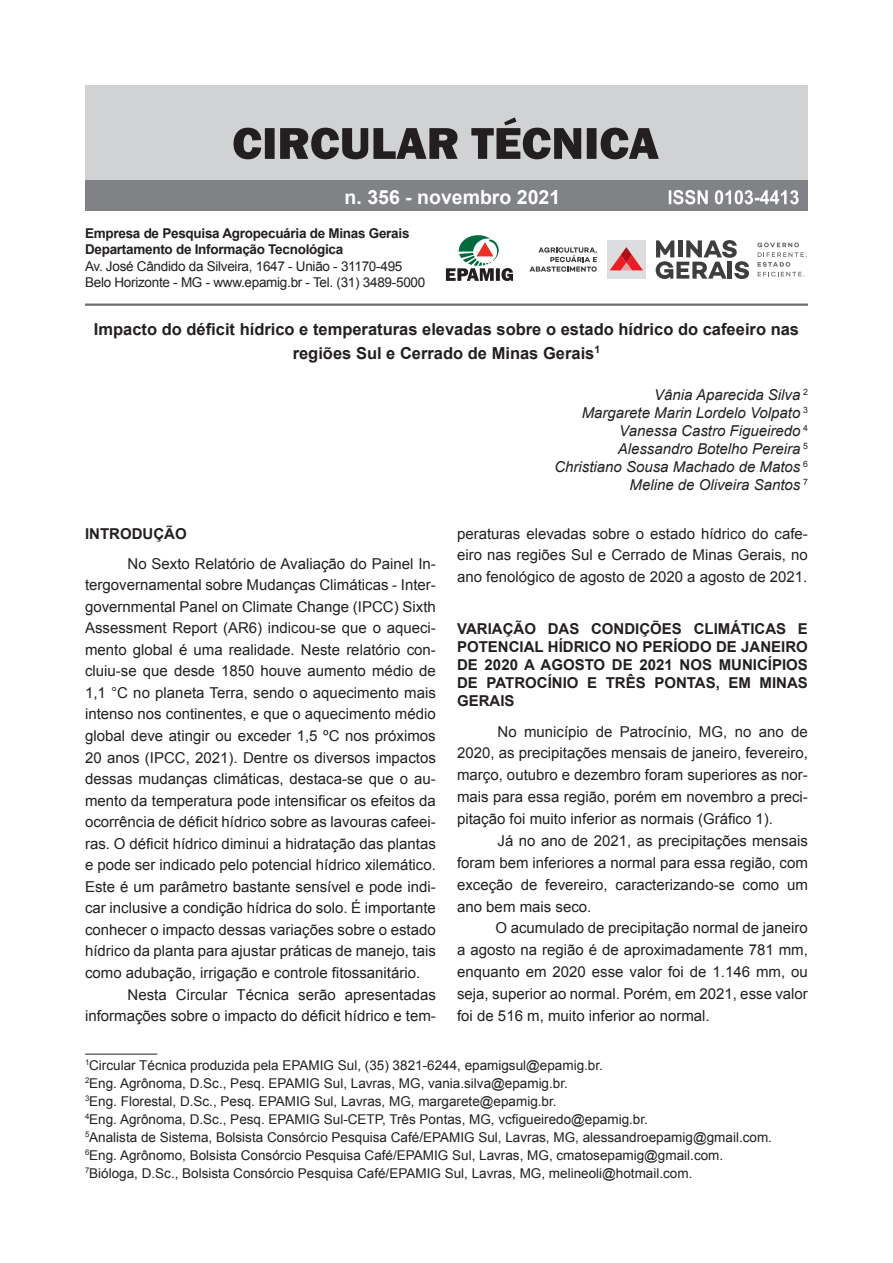
<style>
.page{position:relative;width:893px;height:1263px;background:#fff}
.page>*{position:absolute;margin:0;border:0;box-sizing:border-box;transform-origin:0 0}
.CT_-_tx_figura{font:700 19.5px "Arial";color:#fff}
.CT_-_Titulo_principa{font:700 16.5px/24px "Arial";color:#231f20;text-align:center}
.CT_-_texto{font:15px/21.6px "Arial";color:#231f20;text-align:justify}
.CT_-_autores{font:italic 15px "Arial";color:#231f20}
.CT_-_1_titulos{font:700 15px/18.1px "Arial";color:#231f20;text-align:justify}
.CT_-_nota_rodapé{font:13.5px "Arial";color:#231f20}
.CT_-_tx_figura-2{font:13.5px "Arial";letter-spacing:-.02em;color:#231f20}
.CT_-_tx_figura-3{font:700 13.5px "Arial";letter-spacing:-.02em;color:#231f20}
</style>
<div class="page">
<hr style="left:85px;top:1054px;width:72px;height:1px;background:#231f20">
<div style="left:85px;top:166px;width:723px;height:45px;background:#808285"></div>
<div style="left:85px;top:85px;width:723px;height:95px;background:#d1d2d4"></div>
<svg style="left:669px;top:190px;width:130px;height:14px"></svg>
<svg style="left:234px;top:117px;width:425px;height:42px"></svg>
<hr style="left:85px;top:303px;width:723px;height:3px;background:#6c6d70">
<div style="left:607px;top:240px;width:38px;height:39px;background:#dcdddf"></div>
<svg style="left:610px;top:247px;width:33px;height:23px"></svg>
<svg style="left:656px;top:240px;width:93px;height:39px"></svg>
<svg style="left:757px;top:243px;width:50px;height:34px"></svg>
<svg style="left:530px;top:247px;width:67px;height:25px"></svg>
<svg style="left:446px;top:235px;width:67px;height:46px"></svg>
<p class="CT_-_tx_figura" style="left:345px;top:184px;width:217px">n. 356 - novembro 2021</p>
<p class="CT_-_tx_figura-3" style="left:85px;top:224px;width:326px">Empresa de Pesquisa Agropecuária de Minas Gerais</p>
<p class="CT_-_tx_figura-3" style="left:85px;top:241px;width:260px">Departamento de Informação Tecnológica</p>
<p class="CT_-_tx_figura-2" style="left:85px;top:257px;width:319px">Av. José Cândido da Silveira, 1647 - União - 31170-495</p>
<p class="CT_-_tx_figura-2" style="left:85px;top:273px;width:342px">Belo Horizonte - MG - www.epamig.br - Tel. (31) 3489-5000</p>
<p class="CT_-_Titulo_principa" style="left:94px;top:318px;width:707px">Impacto do déficit hídrico e temperaturas elevadas sobre o estado hídrico do cafeeiro nas regiões Sul e Cerrado de Minas Gerais<sup>1</sup></p>
<p class="CT_-_autores" style="left:654px;top:385px;width:155px">Vânia Aparecida Silva <sup>2</sup></p>
<p class="CT_-_autores" style="left:582px;top:403px;width:228px">Margarete Marin Lordelo Volpato <sup>3</sup></p>
<p class="CT_-_autores" style="left:619px;top:421px;width:190px">Vanessa Castro Figueiredo <sup>4</sup></p>
<p class="CT_-_autores" style="left:618px;top:439px;width:192px">Alessandro Botelho Pereira <sup>5</sup></p>
<p class="CT_-_autores" style="left:554px;top:457px;width:255px">Christiano Sousa Machado de Matos <sup>6</sup></p>
<p class="CT_-_autores" style="left:629px;top:475px;width:180px">Meline de Oliveira Santos <sup>7</sup></p>
<p class="CT_-_1_titulos" style="left:85px;top:525px;width:103px">INTRODUÇÃO</p>
<p class="CT_-_texto" style="left:85px;top:553px;width:352px;text-indent:43px">No Sexto Relatório de Avaliação do Painel In&shy;tergovernamental sobre Mudanças Climáticas - Inter&shy;governmental Panel on Climate Change (IPCC) Sixth Assessment Report (AR6) indicou-se que o aqueci&shy;mento global é uma realidade. Neste relatório con&shy;cluiu-se que desde 1850 houve aumento médio de 1,1 °C no planeta Terra, sendo o aquecimento mais intenso nos continentes, e que o aquecimento médio global deve atingir ou exceder 1,5 ºC nos próximos 20 anos (IPCC, 2021). Dentre os diversos impactos dessas mudanças climáticas, destaca-se que o au&shy;mento da temperatura pode intensificar os efeitos da ocorrência de déficit hídrico sobre as lavouras cafeei&shy;ras. O déficit hídrico diminui a hidratação das plantas e pode ser indicado pelo potencial hídrico xilemático.<br>Este é um parâmetro bastante sensível e pode indi&shy;car inclusive a condição hídrica do solo. É importante conhecer o impacto dessas variações sobre o estado hídrico da planta para ajustar práticas de manejo, tais como adubação, irrigação e controle fitossanitário.</p>
<p class="CT_-_texto" style="left:85px;top:984px;width:352px;text-align:right">Nesta Circular Técnica serão apresentadas informações sobre o impacto do déficit hídrico e tem-</p>
<p class="CT_-_texto" style="left:457px;top:523px;width:352px">peraturas elevadas sobre o estado hídrico do cafe&shy;eiro nas regiões Sul e Cerrado de Minas Gerais, no ano fenológico de agosto de 2020 a agosto de 2021.</p>
<p class="CT_-_1_titulos" style="left:457px;top:620px;width:352px">VARIAÇÃO DAS CONDIÇÕES CLIMÁTICAS E POTENCIAL HÍDRICO NO PERÍODO DE JANEIRO DE 2020 A AGOSTO DE 2021 NOS MUNICÍPIOS DE PATROCÍNIO E TRÊS PONTAS, EM MINAS GERAIS</p>
<p class="CT_-_texto" style="left:457px;top:720px;width:352px;text-indent:40px">No município de Patrocínio, MG, no ano de 2020, as precipitações mensais de janeiro, fevereiro, março, outubro e dezembro foram superiores as nor&shy;mais para essa região, porém em novembro a preci&shy;pitação foi muito inferior as normais (Gráfico 1).</p>
<p class="CT_-_texto" style="left:457px;top:830px;width:352px;text-indent:40px">Já no ano de 2021, as precipitações mensais foram bem inferiores a normal para essa região, com exceção de fevereiro, caracterizando-se como um ano bem mais seco.</p>
<p class="CT_-_texto" style="left:457px;top:917px;width:352px;text-align:right">O acumulado de precipitação normal de janeiro<br>a agosto na região é de aproximadamente 781 mm,</p>
<p class="CT_-_texto" style="left:457px;top:961px;width:352px">enquanto em 2020 esse valor foi de 1.146 mm, ou seja, superior ao normal. Porém, em 2021, esse valor foi de 516 m, muito inferior ao normal.</p>
<p class="CT_-_nota_rodapé" style="left:85px;top:1056px;width:519px"><sup>1</sup>Circular Técnica produzida pela EPAMIG Sul, (35) 3821-6244, epamigsul@epamig.br.</p>
<p class="CT_-_nota_rodapé" style="left:85px;top:1074px;width:484px"><sup>2</sup>Eng. Agrônoma, D.Sc., Pesq. EPAMIG Sul, Lavras, MG, vania.silva@epamig.br.</p>
<p class="CT_-_nota_rodapé" style="left:85px;top:1092px;width:473px"><sup>3</sup>Eng. Florestal, D.Sc., Pesq. EPAMIG Sul, Lavras, MG, margarete@epamig.br.</p>
<p class="CT_-_nota_rodapé" style="left:85px;top:1110px;width:564px"><sup>4</sup>Eng. Agrônoma, D.Sc., Pesq. EPAMIG Sul-CETP, Três Pontas, MG, vcfigueiredo@epamig.br.</p>
<p class="CT_-_nota_rodapé" style="left:85px;top:1128px;width:688px"><sup>5</sup>Analista de Sistema, Bolsista Consórcio Pesquisa Café/EPAMIG Sul, Lavras, MG, alessandroepamig@gmail.com.</p>
<p class="CT_-_nota_rodapé" style="left:85px;top:1146px;width:640px"><sup>6</sup>Eng. Agrônomo, Bolsista Consórcio Pesquisa Café/EPAMIG Sul, Lavras, MG, cmatosepamig@gmail.com.</p>
<p class="CT_-_nota_rodapé" style="left:85px;top:1164px;width:609px"><sup>7</sup>Bióloga, D.Sc., Bolsista Consórcio Pesquisa Café/EPAMIG Sul, Lavras, MG, melineoli@hotmail.com.</p>
</div>
